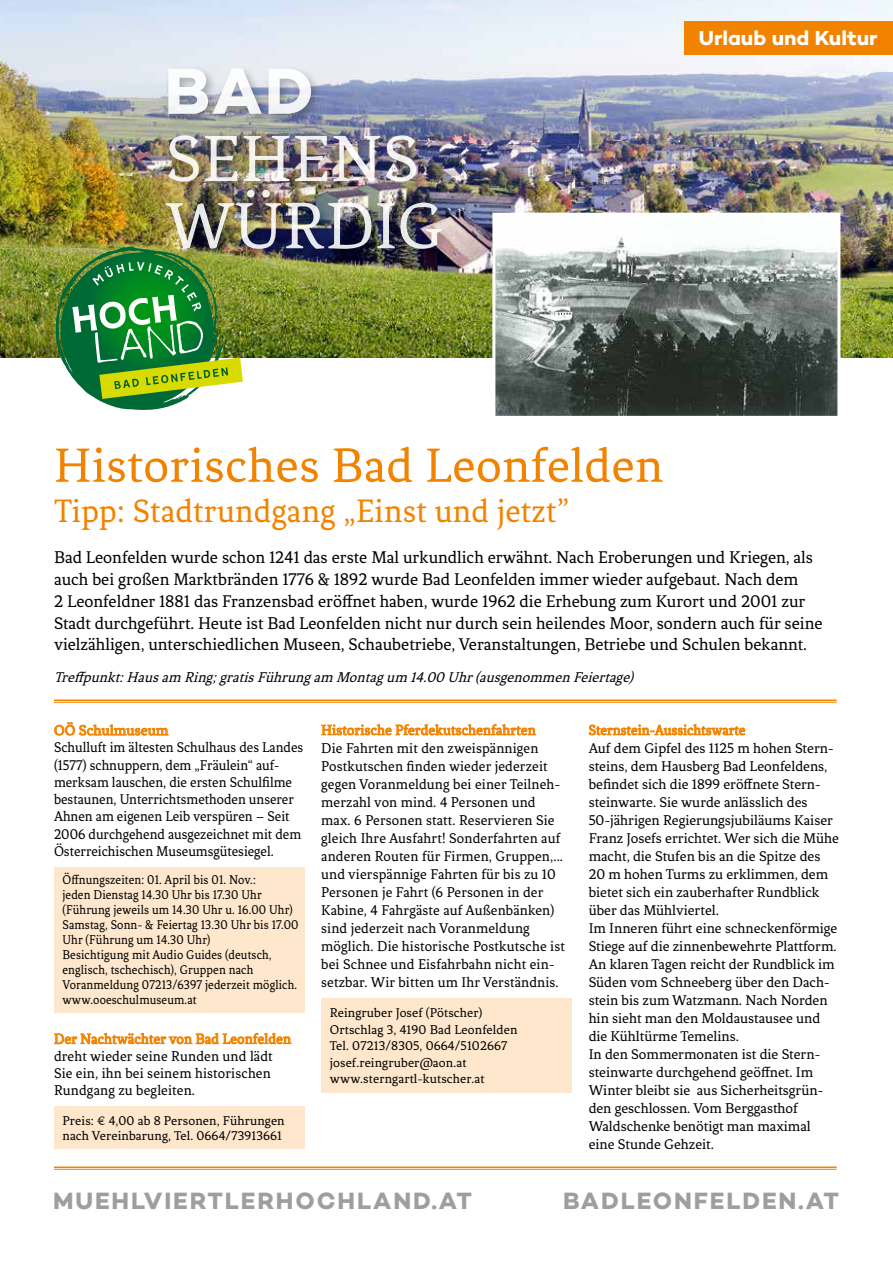
<style>
.page{position:relative;width:893px;height:1263px;background:#fff}
.page>*{position:absolute;margin:0;border:0;box-sizing:border-box;transform-origin:0 0}
.t1{font:69.45px/67.2px "Fenix";letter-spacing:.01em;color:#fff}
.t2{font:700 66.45px "Campton";color:#fff}
.t3{font:51px "Fenix";letter-spacing:.01em;color:#f28300}
.t4{font:34.5px "Fenix";letter-spacing:.01em;color:#f28300}
.t5{font:700 24px "Campton";letter-spacing:.08em;color:#9d9e9e}
.t6{font:700 20.7px "Campton";color:#fff}
.t7{font:18px/21.8px "Fenix";color:#000}
.t8{font:15px/18px "Fenix";color:#000}
.t9{font:15px/17.2px "Fenix";color:#000;scale:.95 1}
.t10{font:15px "Fenix";letter-spacing:.01em;color:#f28300}
.t11{font:italic 15px "Fenix";color:#000}
.t12{font:15px "Fenix";letter-spacing:.01em;color:#f28300;scale:.95 1}
.t13{font:13.5px/15px "Fenix";letter-spacing:.01em;color:#000;scale:.92 1}
.t14{font:13.5px/16.5px "Fenix";letter-spacing:.01em;color:#000}
</style>
<div class="page">
<div style="left:54px;top:1106px;width:250px;height:42px;background:#fee7cc"></div>
<img style="left:0;top:0;width:893px;height:357px">
<div style="left:162px;top:65px;width:291px;height:196px;background:#000;opacity:.3"></div>
<svg style="left:54px;top:722px;width:115px;height:14px"></svg>
<hr style="left:54px;top:699px;width:783px;height:2px;background:#f28300">
<hr style="left:54px;top:702px;width:783px;height:1px;background:#f28300">
<hr style="left:54px;top:1166px;width:783px;height:2px;background:#f28300">
<hr style="left:54px;top:1169px;width:783px;height:1px;background:#f28300">
<svg style="left:54px;top:1033px;width:238px;height:11px"></svg>
<div style="left:321px;top:998px;width:251px;height:95px;background:#fee7cc"></div>
<img style="left:496px;top:217px;width:340px;height:198px">
<div style="left:492px;top:213px;width:348px;height:206px;border:3px solid #fff"></div>
<svg style="left:321px;top:724px;width:215px;height:11px"></svg>
<div style="left:685px;top:21px;width:208px;height:34px;background:#f28300"></div>
<svg style="left:589px;top:724px;width:156px;height:12px"></svg>
<img style="left:55px;top:246px;width:188px;height:164px">
<div style="left:54px;top:867px;width:250px;height:145px;background:#fee7cc"></div>
<h2 class="t2" style="left:164px;top:49px;width:151px">BAD</h2>
<h1 class="t1" style="left:166px;top:125px;width:279px">SEHENS<br>WÜRDIG</h1>
<h3 class="t6" style="left:699px;top:25px;width:180px">Urlaub und Kultur</h3>
<h3 class="t3" style="left:54px;top:437px;width:610px">Historisches Bad Leonfelden</h3>
<h3 class="t4" style="left:54px;top:492px;width:516px">Tipp: Stadtrundgang „Einst und jetzt”</h3>
<p class="t7" style="left:54px;top:547px;width:770px">Bad Leonfelden wurde schon 1241 das erste Mal urkundlich erwähnt. Nach Eroberungen und Kriegen, als auch bei großen Marktbränden 1776 &amp; 1892 wurde Bad Leonfelden immer wieder aufgebaut. Nach dem<br>2 Leonfeldner 1881 das Franzensbad eröffnet haben, wurde 1962 die Erhebung zum Kurort und 2001 zur Stadt durchgeführt. Heute ist Bad Leonfelden nicht nur durch sein heilendes Moor, sondern auch für seine vielzähligen, unterschiedlichen Museen, Schaubetriebe, Veranstaltungen, Betriebe und Schulen bekannt.</p>
<p class="t11" style="left:54px;top:669px;width:585px">Treffpunkt:Hausam Ring;gratisFührungam Montagum 14.00 Uhr(ausgenommen Feiertage)</p>
<p class="t10" style="left:54px;top:722px;width:116px">OÖ Schulmuseum</p>
<p class="t9" style="left:54px;top:739px;width:264px">Schulluft im ältesten Schulhaus des Landes (1577) schnuppern, dem „Fräulein“ auf&shy;merksam lauschen, die ersten Schulfilme bestaunen, Unterrichtsmethoden unserer Ahnen am eigenen Leib verspüren – Seit 2006 durchgehend ausgezeichnet mit dem Österreichischen Museumsgütesiegel.</p>
<p class="t13" style="left:63px;top:873px;width:258px">Öffnungszeiten: 01. April bis 01. Nov.:<br>jeden Dienstag 14.30 Uhr bis 17.30 Uhr (Führung jeweils um 14.30 Uhr u. 16.00 Uhr)<br>Samstag, Sonn- &amp; Feiertag 13.30 Uhr bis 17.00<br>Uhr (Führung um 14.30 Uhr)<br>Besichtigung mit Audio Guides (deutsch, englisch, tschechisch), Gruppen nach Voranmeldung 07213/6397 jederzeit möglich. www.ooeschulmuseum.at</p>
<p class="t10" style="left:54px;top:1030px;width:239px">Der Nachtwächter von Bad Leonfelden</p>
<p class="t8" style="left:54px;top:1047px;width:220px;line-height:17.2px">dreht wieder seine Runden und lädt<br>Sie ein, ihn bei seinem historischen<br>Rundgang zu begleiten.</p>
<p class="t14" style="left:62px;top:1113px;width:224px;line-height:15px">Preis: € 4,00 ab 8 Personen, Führungen nach Vereinbarung, Tel. 0664/73913661</p>
<p class="t10" style="left:321px;top:722px;width:216px">Historische Pferdekutschenfahrten</p>
<p class="t8" style="left:321px;top:739px;width:245px">Die Fahrten mit den zweispännigen Postkutschen finden wieder jederzeit gegen Voranmeldung bei einer Teilneh&shy;merzahl von mind. 4 Personen und max. 6 Personen statt. Reservieren Sie gleich Ihre Ausfahrt! Sonderfahrten auf anderen Routen für Firmen, Gruppen,... und vierspännige Fahrten für bis zu 10<br>Personen je Fahrt (6 Personen in der Kabine, 4 Fahrgäste auf Außenbänken) sind jederzeit nach Voranmeldung möglich. Die historische Postkutsche ist bei Schnee und Eisfahrbahn nicht ein&shy;setzbar. Wir bitten um Ihr Verständnis.</p>
<p class="t14" style="left:330px;top:1005px;width:189px">Reingruber Josef (Pötscher)<br>Ortschlag 3, 4190 Bad Leonfelden<br>Tel. 07213/8305, 0664/5102667 josef.reingruber@aon.at www.sterngartl-kutscher.at</p>
<p class="t12" style="left:589px;top:722px;width:166px">Sternstein-Aussichtswarte</p>
<p class="t8" style="left:589px;top:739px;width:252px">Auf dem Gipfel des 1125 m hohen Stern&shy;steins, dem Hausberg Bad Leonfeldens, befindet sich die 1899 eröffnete Stern&shy;steinwarte. Sie wurde anlässlich des 50-jährigen Regierungsjubiläums Kaiser Franz Josefs errichtet. Wer sich die Mühe macht, die Stufen bis an die Spitze des 20 m hohen Turms zu erklimmen, dem bietet sich ein zauberhafter Rundblick über das Mühlviertel.<br>Im Inneren führt eine schneckenförmige Stiege auf die zinnenbewehrte Plattform.<br>An klaren Tagen reicht der Rundblick im Süden vom Schneeberg über den Dach&shy;stein bis zum Watzmann. Nach Norden hin sieht man den Moldaustausee und die Kühltürme Temelins.<br>In den Sommermonaten ist die Stern&shy;steinwarte durchgehend geöffnet. Im Winter bleibt sie aus Sicherheitsgrün&shy;den geschlossen. Vom Berggasthof Waldschenke benötigt man maximal eine Stunde Gehzeit.</p>
<h3 class="t5" style="left:53px;top:1185px;width:420px">MUEHLVIERTLERHOCHLAND.AT</h3>
<h3 class="t5" style="left:563px;top:1185px;width:277px">BADLEONFELDEN.AT</h3>
</div>
